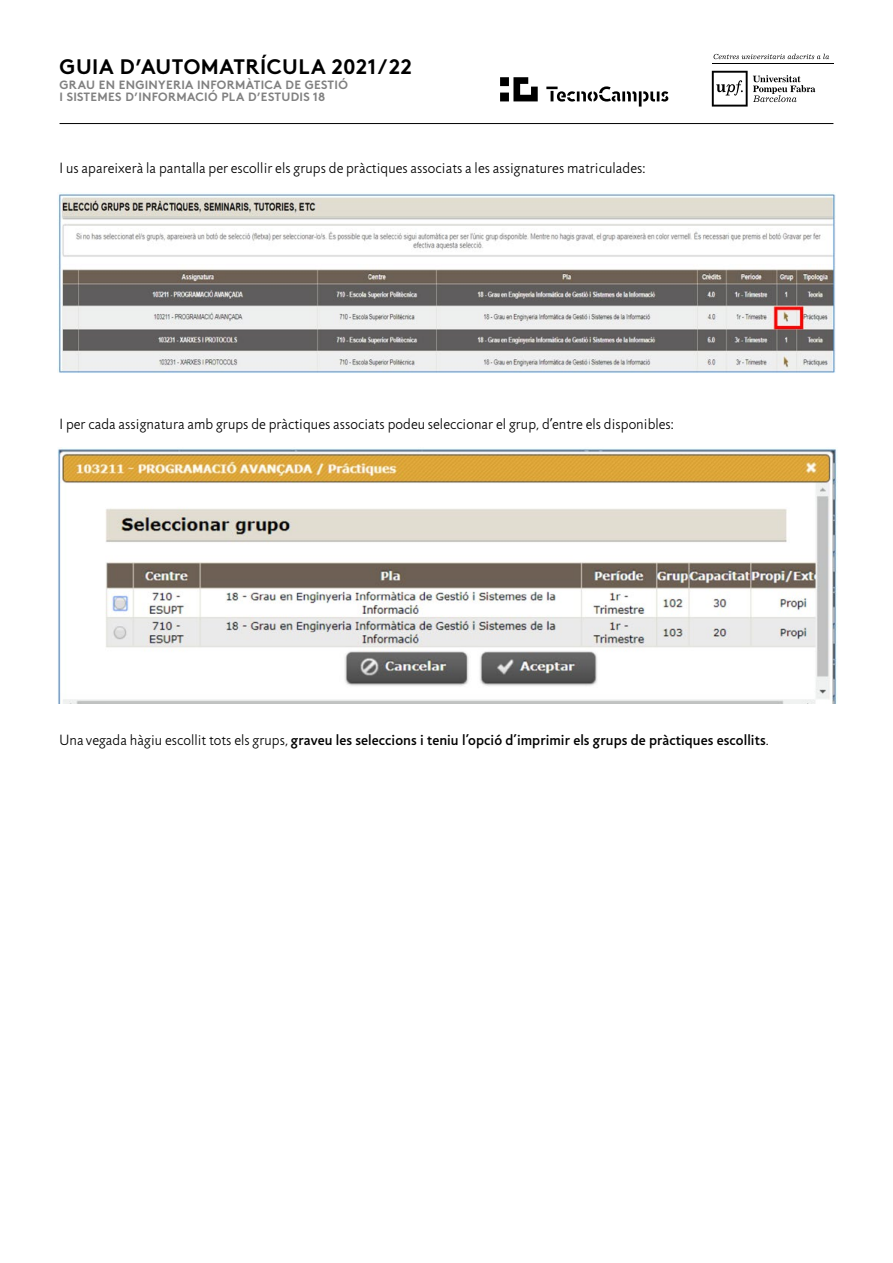
<style>
.page{position:relative;width:893px;height:1263px;background:#fff}
.page>*{position:absolute;margin:0;border:0;box-sizing:border-box;transform-origin:0 0}
.t1{font:700 21px "Brown";letter-spacing:.025em;color:#000}
.t2{font:300 15px "Jigsaw";letter-spacing:.005em;color:#000}
.t3{font:500 15px "Jigsaw";letter-spacing:.005em;color:#000}
.t4{font:700 12px/12px "Brown";letter-spacing:.025em;color:#818181}
.s1{font-weight:300}
</style>
<div class="page">
<hr style="left:60px;top:123px;width:773px;height:1px;background:#000">
<svg style="left:546px;top:86px;width:122px;height:21px"></svg>
<svg style="left:500px;top:77px;width:38px;height:24px"></svg>
<svg style="left:714px;top:54px;width:115px;height:5px"></svg>
<hr style="left:712px;top:63px;width:121px;height:1px;background:#000">
<svg style="left:712px;top:71px;width:103px;height:36px"></svg>
<img style="left:57px;top:193px;width:778px;height:180px">
<img style="left:57px;top:448px;width:780px;height:255px">
<h1 class="t1" style="left:60px;top:49px;width:354px">GUIA D’AUTOMATRÍCULA 2021/22</h1>
<p class="t4" style="left:60px;top:78px;width:290px">GRAU EN ENGINYERIA INFORMÀTICA DE GESTIÓ<br>I SISTEMES D’INFORMACIÓ PLA D’ESTUDIS 18</p>
<p class="t2" style="left:60px;top:160px;width:587px">I us apareixerà la pantalla per escollir els grups de pràctiques associats a les assignatures matriculades:</p>
<p class="t2" style="left:60px;top:415px;width:616px">I per cada assignatura amb grups de pràctiques associats podeu seleccionar el grup, d’entre els disponibles:</p>
<p class="t3" style="left:60px;top:731px;width:711px"><span class="s1">Una vegada hàgiu escollit tots els grups,</span> graveu les seleccions i teniu l’opció d’imprimir els grups de pràctiques escollits<span class="s1">.</span></p>
</div>
